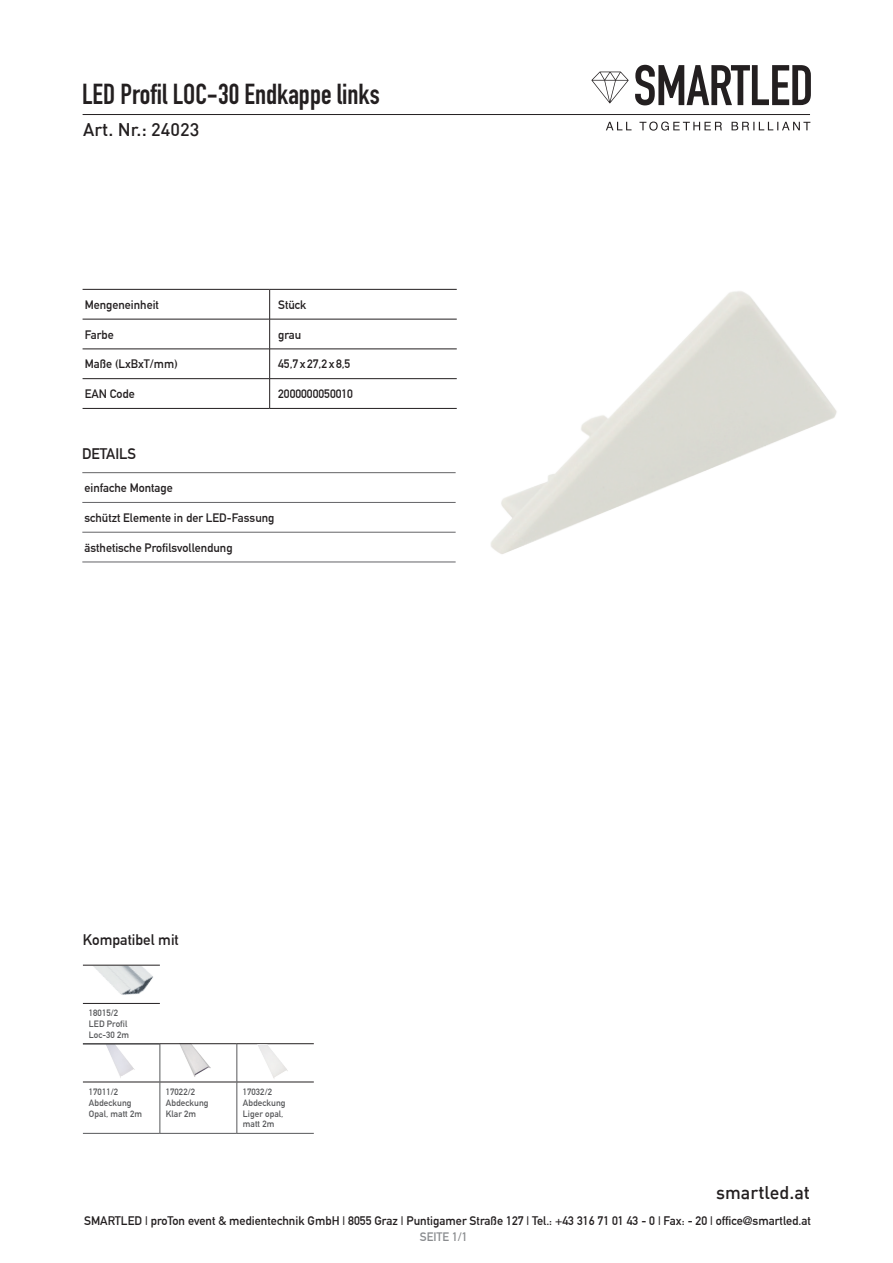
<style>
.page{position:relative;width:893px;height:1263px;background:#fff}
.page>*{position:absolute;margin:0;border:0;box-sizing:border-box;transform-origin:0 0}
.t1{font:700 28.5px "DIN Condensed";color:#231f20}
.t2{font:500 18px "DIN";color:#231f20}
.t3{font:700 15px "DIN Alternate";color:#231f20}
.t4{font:700 12.15px "DIN Alternate";color:#231f20}
.t5{font:700 12px "DIN Alternate";color:#231f20}
.t6{font:700 12px "DIN Alternate";color:#8a8c8f}
.t7{font:700 9px/10.8px "DIN Alternate";letter-spacing:.005em;color:#57585a}
</style>
<div class="page">
<img style="left:83px;top:966px;width:77px;height:37px">
<hr style="left:83px;top:114px;width:727px;height:1px;background:#231f20">
<svg style="left:591px;top:72px;width:38px;height:31px"></svg>
<svg style="left:606px;top:122px;width:204px;height:9px"></svg>
<svg style="left:635px;top:65px;width:176px;height:40px"></svg>
<svg style="left:83px;top:290px;width:374px;height:29px"></svg>
<hr style="left:83px;top:319px;width:187px;height:1px;background:#231f20">
<hr style="left:270px;top:319px;width:187px;height:1px;background:#231f20">
<hr style="left:269px;top:319px;width:1px;height:30px;background:#231f20">
<hr style="left:83px;top:349px;width:187px;height:1px;background:#231f20">
<hr style="left:270px;top:349px;width:187px;height:1px;background:#231f20">
<hr style="left:83px;top:378px;width:187px;height:1px;background:#231f20">
<hr style="left:270px;top:378px;width:187px;height:1px;background:#231f20">
<svg style="left:269px;top:349px;width:1px;height:59px"></svg>
<hr style="left:83px;top:408px;width:187px;height:1px;background:#231f20">
<hr style="left:270px;top:408px;width:187px;height:1px;background:#231f20">
<hr style="left:83px;top:289px;width:187px;height:1px;background:#231f20">
<hr style="left:270px;top:289px;width:187px;height:1px;background:#231f20">
<svg style="left:82px;top:473px;width:374px;height:89px"></svg>
<hr style="left:82px;top:472px;width:374px;height:1px;background:#636366">
<hr style="left:82px;top:502px;width:374px;height:1px;background:#636366">
<hr style="left:82px;top:532px;width:374px;height:1px;background:#636366">
<hr style="left:82px;top:562px;width:374px;height:1px;background:#636366">
<img style="left:491px;top:291px;width:346px;height:263px">
<img style="left:102px;top:1045px;width:38px;height:37px">
<img style="left:178px;top:1044px;width:40px;height:33px">
<hr style="left:83px;top:1082px;width:77px;height:1px;background:#231f20">
<hr style="left:160px;top:1082px;width:77px;height:1px;background:#231f20">
<hr style="left:237px;top:1082px;width:77px;height:1px;background:#231f20">
<hr style="left:83px;top:1133px;width:77px;height:1px;background:#57585a">
<hr style="left:160px;top:1133px;width:77px;height:1px;background:#57585a">
<hr style="left:237px;top:1133px;width:77px;height:1px;background:#57585a">
<hr style="left:160px;top:1044px;width:1px;height:38px;background:#57585a">
<hr style="left:237px;top:1044px;width:1px;height:38px;background:#57585a">
<hr style="left:160px;top:1082px;width:1px;height:51px;background:#57585a">
<hr style="left:237px;top:1082px;width:1px;height:51px;background:#57585a">
<hr style="left:83px;top:1043px;width:77px;height:1px;background:#231f20">
<hr style="left:160px;top:1043px;width:77px;height:1px;background:#231f20">
<hr style="left:237px;top:1043px;width:77px;height:1px;background:#231f20">
<hr style="left:83px;top:1003px;width:77px;height:1px;background:#231f20">
<hr style="left:83px;top:1044px;width:77px;height:1px;background:#57585a">
<hr style="left:83px;top:965px;width:77px;height:1px;background:#231f20">
<img style="left:257px;top:1044px;width:37px;height:35px">
<p class="t1" style="left:82px;top:75px;width:299px">LED Profil LOC-30 Endkappe links</p>
<p class="t2" style="left:83px;top:118px;width:118px">Art. Nr.: 24023</p>
<p class="t5" style="left:85px;top:295px;width:76px">Mengeneinheit</p>
<p class="t5" style="left:278px;top:295px;width:30px">Stück</p>
<p class="t5" style="left:85px;top:325px;width:31px">Farbe</p>
<p class="t5" style="left:278px;top:325px;width:25px">grau</p>
<p class="t5" style="left:85px;top:355px;width:95px">Maße (LxBxT/mm)</p>
<p class="t5" style="left:278px;top:355px;width:74px">45,7 x 27,2 x 8,5</p>
<p class="t5" style="left:85px;top:385px;width:51px">EAN Code</p>
<p class="t5" style="left:278px;top:385px;width:76px">2000000050010</p>
<p class="t3" style="left:82px;top:442px;width:56px">DETAILS</p>
<p class="t5" style="left:84px;top:479px;width:90px">einfache Montage</p>
<p class="t5" style="left:84px;top:509px;width:192px">schützt Elemente in der LED-Fassung</p>
<p class="t5" style="left:84px;top:538px;width:150px">ästhetische Profilsvollendung</p>
<p class="t3" style="left:83px;top:928px;width:97px">Kompatibel mit</p>
<p class="t7" style="left:89px;top:1007px;width:31px">18015/2</p>
<p class="t7" style="left:89px;top:1018px;width:40px">LED Profil</p>
<p class="t7" style="left:89px;top:1029px;width:42px">Loc-30 2m</p>
<p class="t7" style="left:89px;top:1086px;width:31px">17011/2</p>
<p class="t7" style="left:89px;top:1096px;width:44px">Abdeckung</p>
<p class="t7" style="left:89px;top:1107px;width:55px">Opal, matt 2m</p>
<p class="t7" style="left:166px;top:1086px;width:31px">17022/2</p>
<p class="t7" style="left:166px;top:1096px;width:44px">Abdeckung<br>Klar 2m</p>
<p class="t7" style="left:243px;top:1086px;width:31px">17032/2</p>
<p class="t7" style="left:243px;top:1096px;width:44px">Abdeckung</p>
<p class="t7" style="left:243px;top:1107px;width:42px">Liger opal,</p>
<p class="t7" style="left:243px;top:1118px;width:33px">matt 2m</p>
<p class="t2" style="left:716px;top:1181px;width:95px">smartled.at</p>
<p class="t4" style="left:84px;top:1211px;width:728px">SMARTLED | proTon event &amp; medientechnik GmbH | 8055 Graz | Puntigamer Straße 127 | Tel.: +43 316 71 01 43 - 0 | Fax: - 20 | office@smartled.at</p>
<p class="t6" style="left:420px;top:1228px;width:49px">SEITE 1/1</p>
</div>
